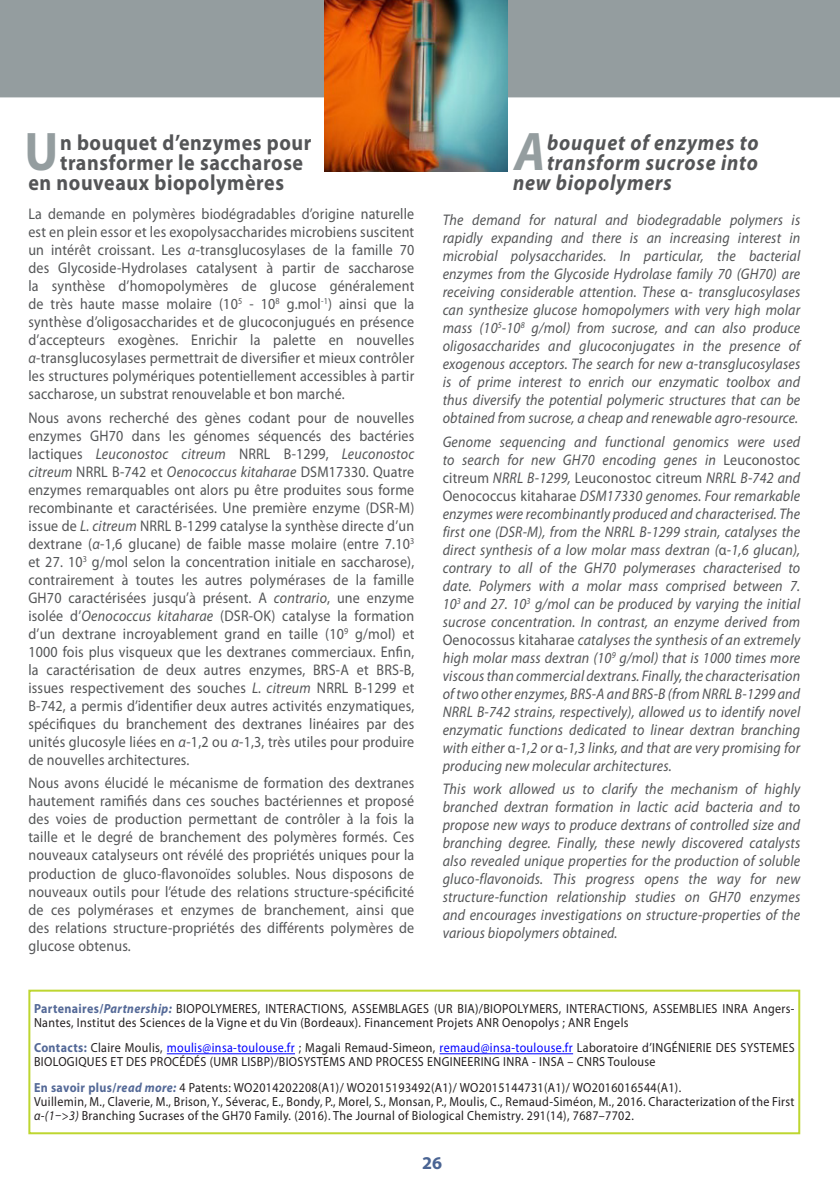
<style>
.page{position:relative;width:840px;height:1191px;background:#fff}
.page>*{position:absolute;margin:0;border:0;box-sizing:border-box;transform-origin:0 0}
.t1{font:700 54.6px "Myriad Pro";color:#949d9f;scale:.91 1}
.t2{font:italic 700 54.6px "Myriad Pro";color:#949d9f;scale:.91 1}
.t3{font:700 22px "Myriad Pro";letter-spacing:.03em;color:#545557;scale:.91 1}
.t4{font:italic 700 22px "Myriad Pro";letter-spacing:.04em;color:#545557;scale:.91 1}
.t5{font:700 18px "Myriad Pro";color:#4a6493}
.t6{font:15.4px/18px "Myriad Pro";letter-spacing:.015em;color:#545557;text-align:justify;scale:.91 1}
.t7{font:italic 15.4px/18px "Myriad Pro";letter-spacing:.015em;color:#545557;text-align:justify;scale:.91 1}
.t8{font:13.2px/14px "Myriad Pro";letter-spacing:.03em;color:#231f20;scale:.91 1}
.s1{font-style:italic}
.s2{font-style:normal}
.s3{font-weight:700;color:#546997}
.s4{font-weight:700;font-style:italic;color:#546997}
.s5{color:#00f}
</style>
<div class="page">
<div style="left:28px;top:989px;width:771px;height:145px;border:2px solid #bed630"></div>
<div style="left:1px;top:1px;width:838px;height:95px;background:#949d9f"></div>
<div style="left:0;top:0;width:839px;height:97px;border:2px solid #949d9f"></div>
<hr style="left:167px;top:1053px;width:128px;height:1px;background:#00f">
<hr style="left:439px;top:1053px;width:133px;height:1px;background:#00f">
<img style="left:325px;top:0;width:182px;height:172px">
<p class="t1" style="left:25px;top:121px;width:39px">U</p>
<p class="t3" style="left:60px;top:130px;width:277px">n bouquet d’enzymes pour</p>
<p class="t3" style="left:60px;top:150px;width:268px">transformer le saccharose</p>
<p class="t3" style="left:28px;top:170px;width:282px">en nouveaux biopolymères</p>
<p class="t6" style="left:28px;top:205px;width:425px">La demande en polymères biodégradables d’origine naturelle est en plein essor et les exopolysaccharides microbiens suscitent un intérêt croissant. Les <span class="s1">α</span>-transglucosylases de la famille 70 des Glycoside-Hydrolases catalysent à partir de saccharose la synthèse d’homopolymères de glucose généralement de très haute masse molaire (10<sup>5</sup> - 10<sup>8</sup> g.mol<sup>-1</sup>) ainsi que la synthèse d’oligosaccharides et de glucoconjugués en présence d’accepteurs exogènes. Enrichir la palette en nouvelles <span class="s1">α</span>-transglucosylases permettrait de diversifier et mieux contrôler les structures polymériques potentiellement accessibles à partir saccharose, un substrat renouvelable et bon marché.</p>
<p class="t6" style="left:28px;top:409px;width:425px">Nous avons recherché des gènes codant pour de nouvelles enzymes GH70 dans les génomes séquencés des bactéries lactiques <span class="s1">Leuconostoc citreum</span> NRRL B-1299, <span class="s1">Leuconostoc citreum</span> NRRL B-742 et <span class="s1">Oenococcus kitaharae</span> DSM17330. Quatre enzymes remarquables ont alors pu être produites sous forme recombinante et caractérisées. Une première enzyme (DSR-M) issue de <span class="s1">L. citreum</span> NRRL B-1299 catalyse la synthèse directe d’un dextrane (<span class="s1">α</span>-1,6 glucane) de faible masse molaire (entre 7.10<sup>3 </sup>et 27. 10<sup>3</sup> g/mol selon la concentration initiale en saccharose), contrairement à toutes les autres polymérases de la famille GH70 caractérisées jusqu’à présent. A <span class="s1">contrario</span>, une enzyme isolée d’<span class="s1">Oenococcus kitaharae</span> (DSR-OK) catalyse la formation d’un dextrane incroyablement grand en taille (10<sup>9</sup> g/mol) et 1000 fois plus visqueux que les dextranes commerciaux. Enfin, la caractérisation de deux autres enzymes, BRS-A et BRS-B, issues respectivement des souches <span class="s1">L. citreum</span> NRRL B-1299 et B-742, a permis d’identifier deux autres activités enzymatiques, spécifiques du branchement des dextranes linéaires par des unités glucosyle liées en <span class="s1">α</span>-1,2 ou <span class="s1">α</span>-1,3, très utiles pour produire de nouvelles architectures.</p>
<p class="t6" style="left:28px;top:774px;width:425px">Nous avons élucidé le mécanisme de formation des dextranes hautement ramifiés dans ces souches bactériennes et proposé des voies de production permettant de contrôler à la fois la taille et le degré de branchement des polymères formés. Ces nouveaux catalyseurs ont révélé des propriétés uniques pour la production de gluco-flavonoïdes solubles. Nous disposons de nouveaux outils pour l’étude des relations structure-spécificité de ces polymérases et enzymes de branchement, ainsi que des relations structure-propriétés des différents polymères de glucose obtenus.</p>
<p class="t2" style="left:514px;top:121px;width:35px">A</p>
<p class="t4" style="left:547px;top:130px;width:234px">bouquet of enzymes to</p>
<p class="t4" style="left:547px;top:150px;width:233px">transform sucrose into</p>
<p class="t4" style="left:512px;top:170px;width:176px">new biopolymers</p>
<p class="t7" style="left:442px;top:211px;width:394px">The demand for natural and biodegradable polymers is rapidly expanding and there is an increasing interest in microbial polysaccharides. In particular, the bacterial enzymes from the Glycoside Hydrolase family 70 (GH70) are receiving considerable attention. These <span class="s2">α</span>- transglucosylases can synthesize glucose homopolymers with very high molar mass (10<sup>5</sup>-10<sup>8</sup> g/mol) from sucrose, and can also produce oligosaccharides and glucoconjugates in the presence of exogenous acceptors. The search for new α-transglucosylases is of prime interest to enrich our enzymatic toolbox and thus diversify the potential polymeric structures that can be obtained from sucrose, a cheap and renewable agro-resource.</p>
<p class="t7" style="left:442px;top:433px;width:394px">Genome sequencing and functional genomics were used to search for new GH70 encoding genes in <span class="s2">Leuconostoc citreum</span> NRRL B-1299, <span class="s2">Leuconostoc citreum</span> NRRL B-742 and <span class="s2">Oenococcus kitaharae</span> DSM17330 genomes. Four remarkable enzymes were recombinantly produced and characterised. The first one (DSR-M), from the NRRL B-1299 strain, catalyses the direct synthesis of a low molar mass dextran (<span class="s2">α</span>-1,6 glucan), contrary to all of the GH70 polymerases characterised to date. Polymers with a molar mass comprised between 7.<br>10<sup>3</sup> and 27. 10<sup>3</sup> g/mol can be produced by varying the initial sucrose concentration. In contrast, an enzyme derived from <span class="s2">Oenocossus kitaharae</span> catalyses the synthesis of an extremely high molar mass dextran (10<sup>9</sup> g/mol) that is 1000 times more viscous than commercial dextrans. Finally, the characterisation of two other enzymes, BRS-A and BRS-B (from NRRL B-1299 and NRRL B-742 strains, respectively), allowed us to identify novel enzymatic functions dedicated to linear dextran branching with either <span class="s2">α</span>-1,2 or <span class="s2">α</span>-1,3 links, and that are very promising for producing new molecular architectures.</p>
<p class="t7" style="left:442px;top:780px;width:394px">This work allowed us to clarify the mechanism of highly branched dextran formation in lactic acid bacteria and to propose new ways to produce dextrans of controlled size and branching degree. Finally, these newly discovered catalysts also revealed unique properties for the production of soluble gluco-flavonoids. This progress opens the way for new structure-function relationship studies on GH70 enzymes and encourages investigations on structure-properties of the various biopolymers obtained.</p>
<p class="t8" style="left:34px;top:1002px;width:836px"><span class="s3">Partenaires/</span><span class="s4">Partnership:</span> BIOPOLYMERES, INTERACTIONS, ASSEMBLAGES (UR BIA)/BIOPOLYMERS, INTERACTIONS, ASSEMBLIES INRA Angers-<br>Nantes, Institut des Sciences de la Vigne et du Vin (Bordeaux). Financement Projets ANR Oenopolys ; ANR Engels</p>
<p class="t8" style="left:34px;top:1041px;width:836px"><span class="s3">Contacts:</span> Claire Moulis, <span class="s5">moulis@insa-toulouse.fr</span> ; Magali Remaud-Simeon, <span class="s5">remaud@insa-toulouse.fr</span> Laboratoire d’INGÉNIERIE DES SYSTEMES<br>BIOLOGIQUES ET DES PROCÉDÉS (UMR LISBP)/BIOSYSTEMS AND PROCESS ENGINEERING INRA - INSA – CNRS Toulouse</p>
<p class="t8" style="left:34px;top:1080px;width:712px"><span class="s3">En savoir plus/</span><span class="s4">read more:</span> 4 Patents: WO2014202208(A1)/ WO2015193492(A1)/ WO2015144731(A1)/ WO2016016544(A1).</p>
<p class="t8" style="left:34px;top:1094px;width:836px">Vuillemin, M., Claverie, M., Brison, Y., Séverac, E., Bondy, P., Morel, S., Monsan, P., Moulis, C., Remaud-Siméon, M., 2016. Characterization of the First <span class="s1">α-(1–&gt;3)</span> Branching Sucrases of the GH70 Family. (2016). The Journal of Biological Chemistry. 291(14), 7687–7702.</p>
<p class="t5" style="left:422px;top:1153px;width:21px">26</p>
</div>
